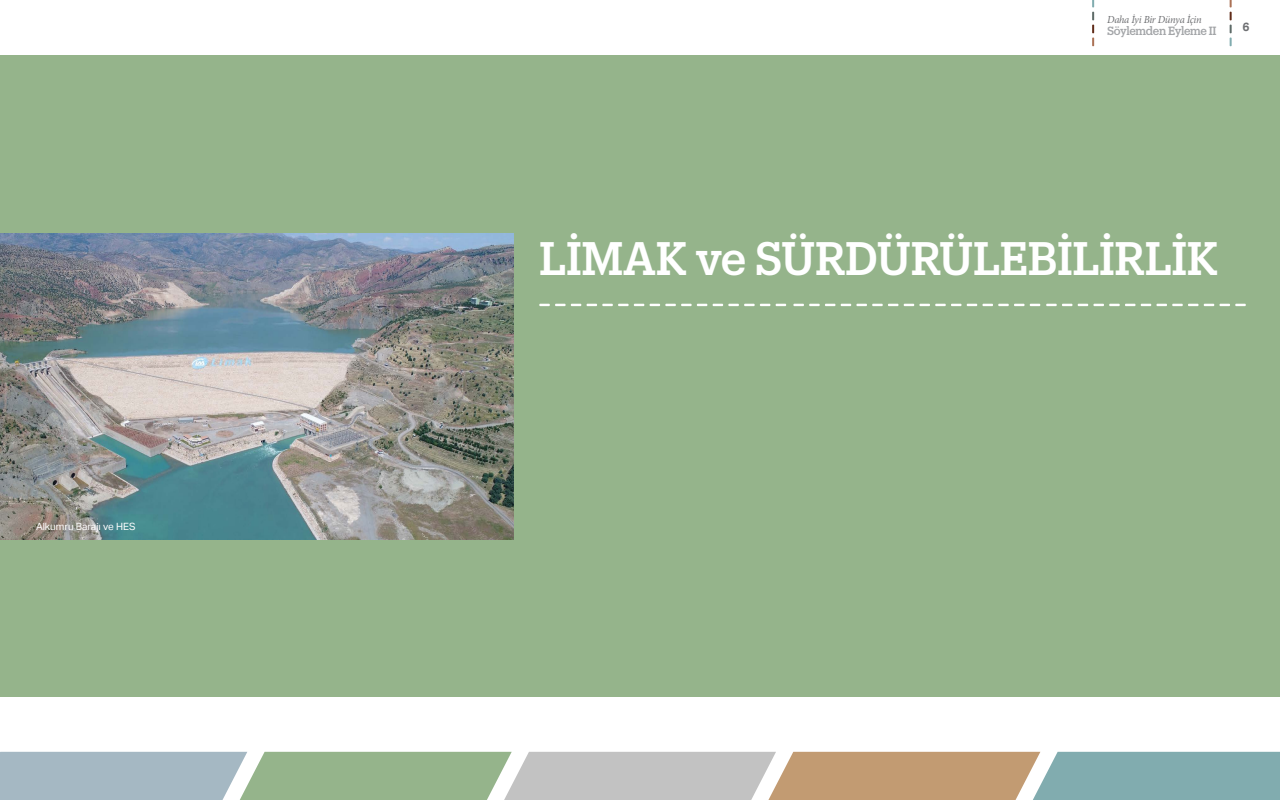
<style>
.page{position:relative;width:1280px;height:800px;background:#fff}
.page>*{position:absolute;margin:0;border:0;box-sizing:border-box;transform-origin:0 0}
.t1{font:500 46px "Produkt";letter-spacing:-.01em;color:#fff}
.t2{font:700 12px "Aktiv Grotesk";color:#6f7073}
.t3{font:500 11.7px "Produkt";letter-spacing:-.03em;color:#a3a5a8}
.t4{font:italic 10.8px "Minion Pro";letter-spacing:-.03em;color:#6f7073}
.t5{font:10px "Aktiv Grotesk";color:#fff}
</style>
<div class="page">
<svg style="left:0;top:752px;width:1280px;height:48px;background:#abb5a7"></svg>
<svg style="left:1230px;top:0;width:2px;height:46px"></svg>
<svg style="left:1092px;top:0;width:2px;height:46px"></svg>
<div style="left:0;top:55px;width:1280px;height:642px;background:#95b48b"></div>
<svg style="left:539px;top:304px;width:42px;height:2px"></svg>
<svg style="left:650px;top:304px;width:57px;height:2px"></svg>
<svg style="left:587px;top:304px;width:57px;height:2px"></svg>
<svg style="left:776px;top:304px;width:10px;height:2px"></svg>
<svg style="left:713px;top:304px;width:57px;height:2px"></svg>
<svg style="left:793px;top:304px;width:42px;height:2px"></svg>
<svg style="left:841px;top:304px;width:199px;height:2px"></svg>
<svg style="left:1046px;top:304px;width:26px;height:2px"></svg>
<svg style="left:1078px;top:304px;width:136px;height:2px"></svg>
<svg style="left:1220px;top:304px;width:26px;height:2px"></svg>
<img style="left:0;top:233px;width:514px;height:306px">
<p class="t5" style="left:36px;top:520px;width:101px">Alkumru Barajı ve HES</p>
<p class="t4" style="left:1107px;top:12px;width:96px">Daha İyi Bir Dünya İçin</p>
<p class="t3" style="left:1107px;top:23px;width:111px">Söylemden Eyleme II</p>
<p class="t2" style="left:1243px;top:20px;width:9px">6</p>
<p class="t1" style="left:539px;top:227px;width:681px">LİMAK ve SÜRDÜRÜLEBİLİRLİK</p>
</div>
